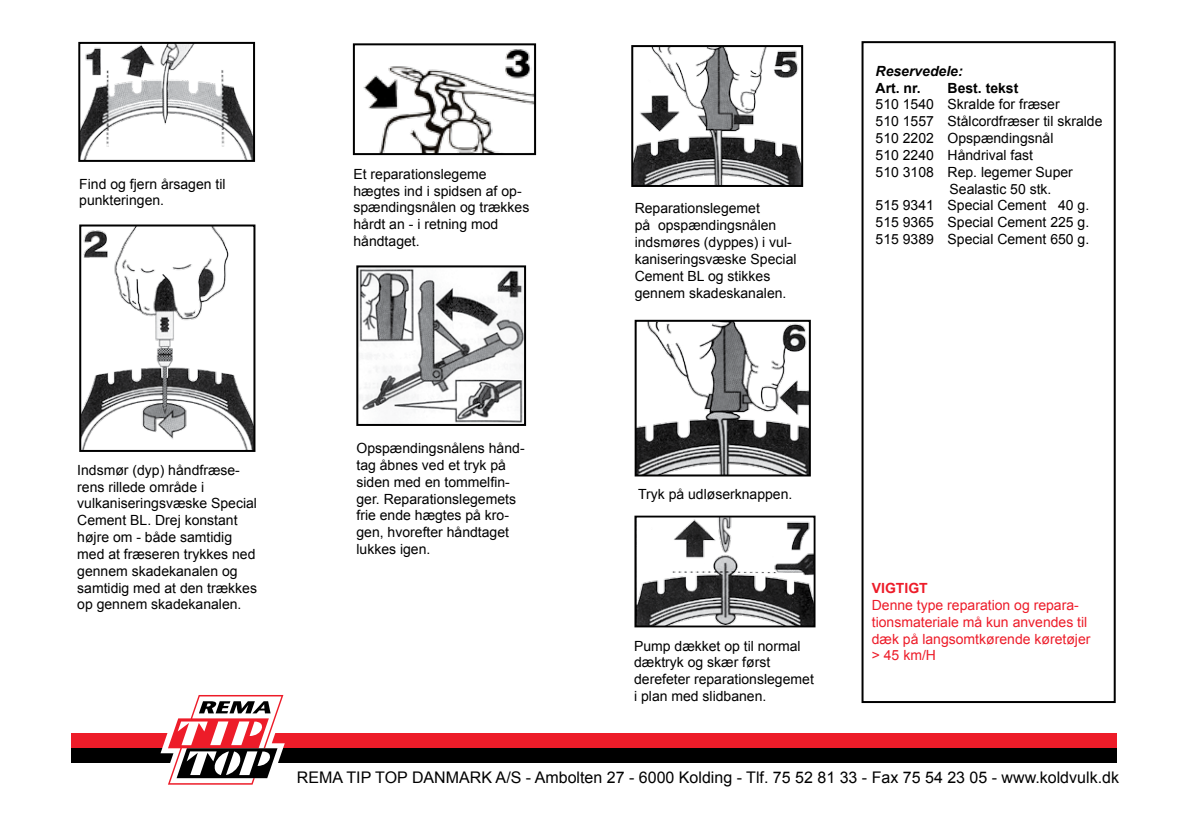
<style>
.page{position:relative;width:1191px;height:840px;background:#fff}
.page>*{position:absolute;margin:0;border:0;box-sizing:border-box;transform-origin:0 0}
.t1{font:16px "Arial";color:#000}
.t2{font:14px/16.8px "Arial";color:#000}
.t3{font:14px/16.8px "Arial";color:#ed1c29}
.t4{font:700 14px "Arial";color:#000}
.t5{font:italic 700 14px "Arial";color:#000}
.t6{font:700 14px "Arial";color:#ed1c29}
</style>
<div class="page">
<div style="left:71px;top:747px;width:1045px;height:15px;background:#000"></div>
<div style="left:71px;top:733px;width:1045px;height:14px;background:#ed1c29"></div>
<svg style="left:160px;top:695px;width:130px;height:90px"></svg>
<img style="left:81px;top:45px;width:171px;height:114px">
<div style="left:78px;top:42px;width:177px;height:120px;border:2px solid #000"></div>
<img style="left:82px;top:227px;width:170px;height:221px">
<div style="left:79px;top:224px;width:176px;height:227px;border:2px solid #000"></div>
<img style="left:363px;top:49px;width:170px;height:103px">
<div style="left:353px;top:43px;width:183px;height:112px;border:2px solid #000"></div>
<img style="left:359px;top:268px;width:164px;height:154px">
<div style="left:356px;top:265px;width:170px;height:160px;border:2px solid #000"></div>
<img style="left:634px;top:48px;width:166px;height:136px">
<div style="left:631px;top:45px;width:172px;height:142px;border:2px solid #000"></div>
<img style="left:637px;top:322px;width:171px;height:151px">
<div style="left:634px;top:319px;width:177px;height:157px;border:2px solid #000"></div>
<img style="left:637px;top:518px;width:175px;height:106px">
<div style="left:634px;top:515px;width:181px;height:112px;border:2px solid #000"></div>
<div style="left:861px;top:41px;width:254px;height:661px;border:2px solid #000"></div>
<p class="t2" style="left:79px;top:175px;width:148px">Find og fjern årsagen til punkteringen.</p>
<p class="t2" style="left:353px;top:165px;width:177px">Et reparationslegeme hægtes ind i spidsen af op&shy;spændingsnålen og trækkes hårdt an - i retning mod håndtaget.</p>
<p class="t2" style="left:634px;top:200px;width:163px">Reparationslegemet<br>på opspændingsnålen indsmøres (dyppes) i vul&shy;kaniseringsvæske Special<br>Cement BL og stikkes gennem skadeskanalen.</p>
<p class="t5" style="left:875px;top:62px;width:89px">Reservedele:</p>
<p class="t4" style="left:875px;top:78px;width:47px">Art. nr.</p>
<p class="t4" style="left:947px;top:78px;width:72px">Best. tekst</p>
<p class="t2" style="left:875px;top:96px;width:186px">510 1540 Skralde for fræser</p>
<p class="t2" style="left:875px;top:113px;width:228px">510 1557 Stålcordfræser til skralde</p>
<p class="t2" style="left:875px;top:130px;width:179px">510 2202 Opspændingsnål</p>
<p class="t2" style="left:875px;top:147px;width:159px">510 2240 Håndrival fast</p>
<p class="t2" style="left:875px;top:163px;width:199px">510 3108 Rep. legemer Super</p>
<p class="t2" style="left:949px;top:180px;width:103px">Sealastic 50 stk.</p>
<p class="t2" style="left:875px;top:197px;width:215px">515 9341 Special Cement 40 g.</p>
<p class="t2" style="left:875px;top:214px;width:215px">515 9365 Special Cement 225 g.</p>
<p class="t2" style="left:875px;top:231px;width:215px">515 9389 Special Cement 650 g.</p>
<p class="t2" style="left:77px;top:461px;width:181px">Indsmør (dyp) håndfræse&shy;rens rillede område i vulkaniseringsvæske Special<br>Cement BL. Drej konstant højre om - både samtidig med at fræseren trykkes ned gennem skadekanalen og samtidig med at den trækkes op gennem skadekanalen.</p>
<p class="t2" style="left:356px;top:439px;width:170px">Opspændingsnålens hånd&shy;tag åbnes ved et tryk på siden med en tommelfin&shy;ger. Reparationslegemets frie ende hægtes på kro&shy;gen, hvorefter håndtaget lukkes igen.</p>
<p class="t2" style="left:638px;top:485px;width:156px">Tryk på udløserknappen.</p>
<p class="t2" style="left:634px;top:637px;width:181px">Pump dækket op til normal dæktryk og skær først derefeter reparationslegemet i plan med slidbanen.</p>
<p class="t6" style="left:871px;top:578px;width:58px">VIGTIGT</p>
<p class="t3" style="left:871px;top:596px;width:220px">Denne type reparation og repara&shy;tionsmateriale må kun anvendes til dæk på langsomtkørende køretøjer &gt; 45 km/H</p>
<p class="t1" style="left:297px;top:766px;width:823px">REMA TIP TOP DANMARK A/S - Ambolten 27 - 6000 Kolding - Tlf. 75 52 81 33 - Fax 75 54 23 05 - www.koldvulk.dk</p>
</div>
